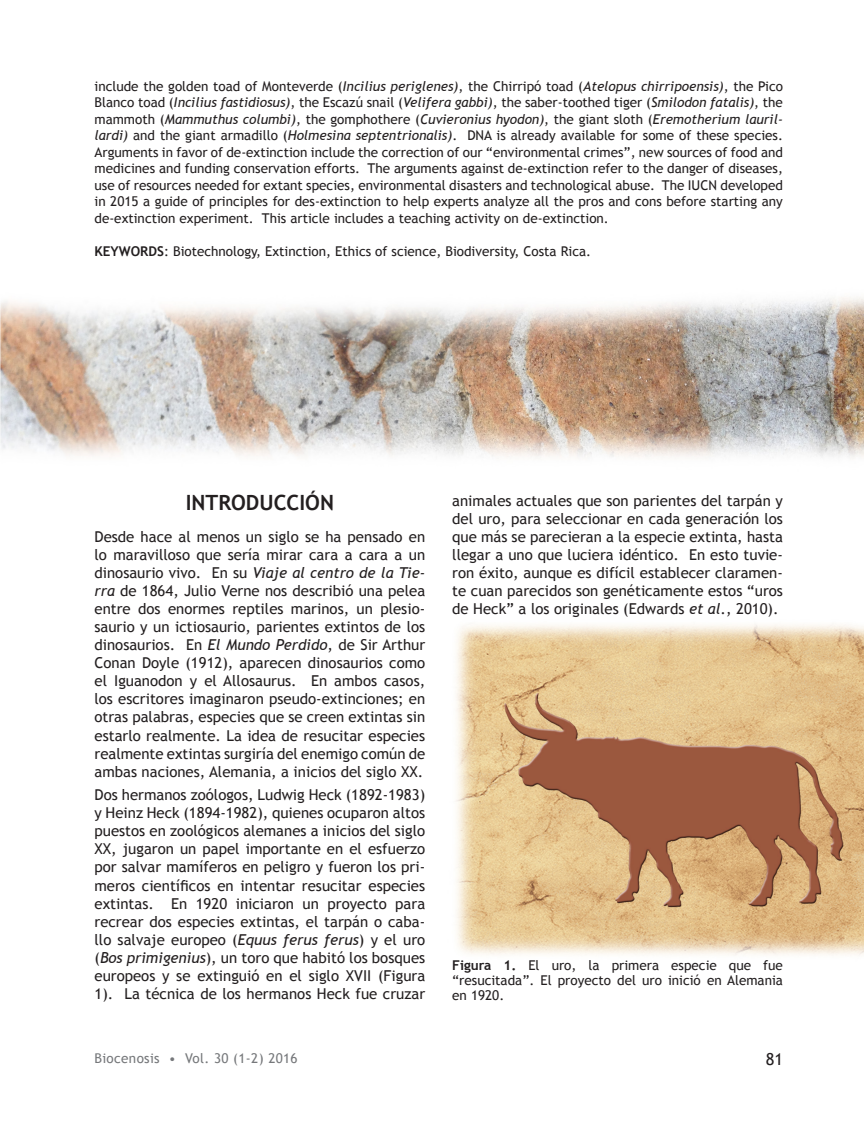
<style>
.page{position:relative;width:864px;height:1134px;background:#fff}
.page>*{position:absolute;margin:0;border:0;box-sizing:border-box;transform-origin:0 0}
._07-Subtitulo_1{font:700 21px "Trebuchet MS";color:#231f20}
.t1{font:16.5px "Trebuchet MS";color:#231f20}
._01A-TEXTO_NORMAL{font:15px/18.1px "Trebuchet MS";color:#231f20;text-align:justify}
._05-Abstract_and_Key{font:13.5px/16.5px "Trebuchet MS";color:#231f20;text-align:justify}
._09-Pie_de_figura{font:13.5px/15px "Trebuchet MS";color:#231f20;text-align:justify}
.t2{font:13.5px "Trebuchet MS";letter-spacing:.025em;color:#76787b}
.s1{font-style:italic}
.s2{font-weight:700}
</style>
<div class="page">
<img style="left:456px;top:624px;width:408px;height:331px">
<img style="left:0;top:297px;width:864px;height:161px">
<p class="_05-Abstract_and_Key" style="left:94px;top:78px;width:690px">include the golden toad of Monteverde (<span class="s1">Incilius periglenes)</span>, the Chirripó toad (<span class="s1">Atelopus chirripoensis)</span>, the Pico Blanco toad (<span class="s1">Incilius fastidiosus)</span>, the Escazú snail (<span class="s1">Velifera gabbi)</span>, the saber-toothed tiger (<span class="s1">Smilodon fatalis)</span>, the mammoth (<span class="s1">Mammuthus columbi)</span>, the gomphothere (<span class="s1">Cuvieronius hyodon)</span>, the giant sloth (<span class="s1">Eremotherium lauril&shy;lardi)</span> and the giant armadillo (<span class="s1">Holmesina septentrionalis)</span>. DNA is already available for some of these species.<br>Arguments in favor of de-extinction include the correction of our “environmental crimes”, new sources of food and medicines and funding conservation efforts. The arguments against de-extinction refer to the danger of diseases, use of resources needed for extant species, environmental disasters and technological abuse. The IUCN developed in 2015 a guide of principles for des-extinction to help experts analyze all the pros and cons before starting any de-extinction experiment. This article includes a teaching activity on de-extinction.</p>
<p class="_05-Abstract_and_Key" style="left:94px;top:243px;width:498px"><span class="s2">KEYWORDS</span>: Biotechnology, Extinction, Ethics of science, Biodiversity, Costa Rica.</p>
<p class="_07-Subtitulo_1" style="left:186px;top:490px;width:150px">INTRODUCCIÓN</p>
<p class="_01A-TEXTO_NORMAL" style="left:94px;top:528px;width:332px">Desde hace al menos un siglo se ha pensado en lo maravilloso que sería mirar cara a cara a un dinosaurio vivo. En su <span class="s1">Viaje al centro de la Tie&shy;rra</span> de 1864, Julio Verne nos describió una pelea entre dos enormes reptiles marinos, un plesio&shy;saurio y un ictiosaurio, parientes extintos de los dinosaurios. En <span class="s1">El Mundo Perdido</span>, de Sir Arthur Conan Doyle (1912), aparecen dinosaurios como el Iguanodon y el Allosaurus. En ambos casos, los escritores imaginaron pseudo-extinciones; en otras palabras, especies que se creen extintas sin estarlo realmente. La idea de resucitar especies realmente extintas surgiría del enemigo común de ambas naciones, Alemania, a inicios del siglo XX.</p>
<p class="_01A-TEXTO_NORMAL" style="left:94px;top:786px;width:332px">Dos hermanos zoólogos, Ludwig Heck (1892-1983) y Heinz Heck (1894-1982), quienes ocuparon altos puestos en zoológicos alemanes a inicios del siglo XX, jugaron un papel importante en el esfuerzo por salvar mamíferos en peligro y fueron los pri&shy;meros científicos en intentar resucitar especies extintas. En 1920 iniciaron un proyecto para recrear dos especies extintas, el tarpán o caba&shy;llo salvaje europeo (<span class="s1">Equus ferus ferus</span>) y el uro (<span class="s1">Bos primigenius</span>), un toro que habitó los bosques europeos y se extinguió en el siglo XVII (Figura 1). La técnica de los hermanos Heck fue cruzar</p>
<p class="_01A-TEXTO_NORMAL" style="left:452px;top:492px;width:332px">animales actuales que son parientes del tarpán y del uro, para seleccionar en cada generación los que más se parecieran a la especie extinta, hasta llegar a uno que luciera idéntico. En esto tuvie&shy;ron éxito, aunque es difícil establecer claramen&shy;te cuan parecidos son genéticamente estos “uros de Heck” a los originales (Edwards <span class="s1">et al</span>., 2010).</p>
<p class="_09-Pie_de_figura" style="left:452px;top:958px;width:332px"><span class="s2">Figura 1.</span> El uro, la primera especie que fue “resucitada”. El proyecto del uro inició en Alemania en 1920.</p>
<p class="t2" style="left:94px;top:1050px;width:205px">Biocenosis • Vol. 30 (1-2) 2016</p>
<p class="t1" style="left:766px;top:1049px;width:19px">81</p>
</div>
